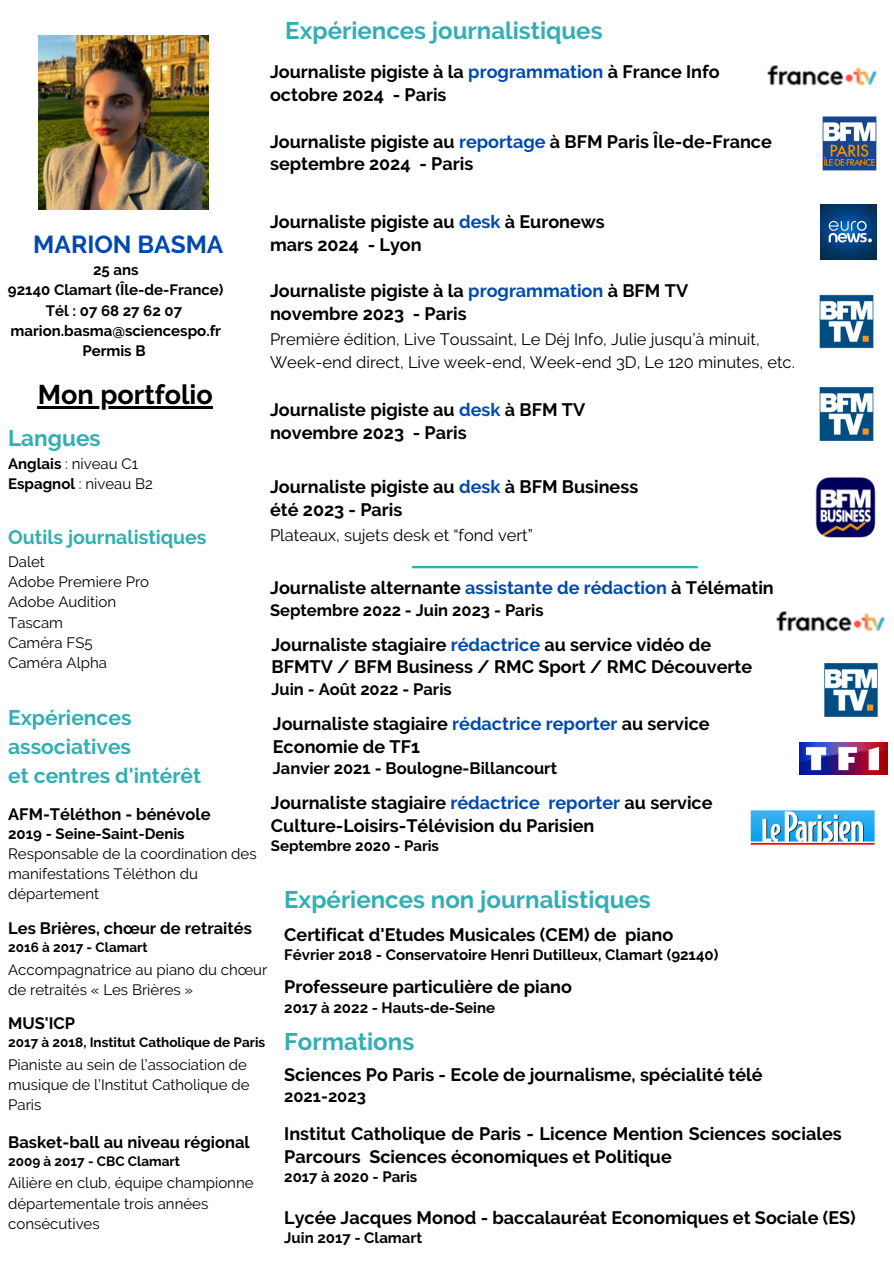
<style>
.page{position:relative;width:894px;height:1264px;background:#fff}
.page>*{position:absolute;margin:0;border:0;box-sizing:border-box;transform-origin:0 0}
.t1{font:700 27px "Raleway";color:#000}
.t2{font:700 24.45px "Raleway";color:#004aad}
.t3{font:700 24px "Raleway";color:#32afb2}
.t4{font:700 22.5px "Raleway";color:#32afb2}
.t5{font:700 21px/29.2px "Raleway";color:#32afb2}
.t6{font:700 19.5px "Raleway";color:#32afb2}
.t7{font:700 18px/22.5px "Raleway";color:#000}
.t8{font:700 16.5px "Raleway";color:#000}
.t9{font:16.5px "Raleway";color:#000}
.t10{font:15px/20.2px "Raleway";color:#000}
.t11{font:700 15px "Raleway";color:#000}
.t12{font:700 13.5px "Raleway";color:#000}
.s1{color:#004aad}
.s2{font-weight:700}
</style>
<div class="page">
<img style="left:39px;top:36px;width:169px;height:173px">
<img style="left:820px;top:204px;width:55px;height:55px">
<img style="left:824px;top:663px;width:54px;height:54px">
<img style="left:776px;top:611px;width:109px;height:21px">
<img style="left:799px;top:742px;width:87px;height:33px">
<hr style="left:38px;top:406px;width:175px;height:2px;background:#000">
<img style="left:819px;top:294px;width:55px;height:55px">
<img style="left:815px;top:477px;width:61px;height:60px">
<img style="left:750px;top:810px;width:125px;height:35px">
<img style="left:822px;top:117px;width:54px;height:54px">
<img style="left:819px;top:387px;width:55px;height:54px">
<img style="left:767px;top:65px;width:110px;height:21px">
<hr style="left:411px;top:566px;width:286px;height:2px;background:#32afb2">
<p class="t3" style="left:285px;top:16px;width:319px">Expériences journalistiques</p>
<p class="t7" style="left:270px;top:61px;width:451px">Journaliste pigiste à la <span class="s1">programmation</span> à France Info octobre 2024 - Paris</p>
<h6 class="t2" style="left:33px;top:230px;width:192px">MARION BASMA</h6>
<h3 class="t11" style="left:93px;top:261px;width:47px">25 ans</h3>
<p class="t11" style="left:8px;top:281px;width:217px">92140 Clamart (Île-de-France)</p>
<h6 class="t11" style="left:46px;top:301px;width:138px">Tél : 07 68 27 62 07</h6>
<p class="t11" style="left:10px;top:322px;width:212px">marion.basma@sciencespo.fr</p>
<h6 class="t11" style="left:82px;top:342px;width:65px">Permis B</h6>
<p class="t1" style="left:38px;top:379px;width:176px">Mon portfolio</p>
<h6 class="t4" style="left:8px;top:425px;width:94px">Langues</h6>
<h6 class="t10" style="left:8px;top:453px;width:131px"><span class="s2">Anglais</span> : niveau C1</h6>
<p class="t10" style="left:8px;top:473px;width:146px"><span class="s2">Espagnol</span> : niveau B2</p>
<p class="t6" style="left:8px;top:526px;width:200px">Outils journalistiques</p>
<p class="t10" style="left:8px;top:551px;width:142px">Dalet<br>Adobe Premiere Pro<br>Adobe Audition<br>Tascam<br>Caméra FS5<br>Caméra Alpha</p>
<h3 class="t5" style="left:8px;top:702px;width:194px">Expériences associatives<br>et centres d'intérêt</h3>
<h6 class="t7" style="left:270px;top:130px;width:503px">Journaliste pigiste au <span class="s1">reportage</span> à BFM Paris Île-de-France septembre 2024 - Paris</h6>
<h6 class="t7" style="left:270px;top:210px;width:336px">Journaliste pigiste au <span class="s1">desk</span> à Euronews mars 2024</h6>
<p class="t7" style="left:367px;top:233px;width:55px">- Lyon</p>
<h6 class="t7" style="left:270px;top:279px;width:419px">Journaliste pigiste à la <span class="s1">programmation</span> à BFM TV novembre 2023 - Paris</h6>
<p class="t9" style="left:270px;top:330px;width:491px">Première édition, Live Toussaint, Le Déj Info, Julie jusqu’à minuit,</p>
<p class="t9" style="left:270px;top:352px;width:526px">Week-end direct, Live week-end, Week-end 3D, Le 120 minutes, etc.</p>
<p class="t7" style="left:270px;top:399px;width:316px">Journaliste pigiste au <span class="s1">desk</span> à BFM TV novembre 2023 - Paris</p>
<p class="t7" style="left:270px;top:476px;width:369px">Journaliste pigiste au <span class="s1">desk</span> à BFM Business été 2023 - Paris</p>
<p class="t9" style="left:270px;top:526px;width:264px">Plateaux, sujets desk et “fond vert”</p>
<p class="t7" style="left:270px;top:577px;width:505px">Journaliste alternante <span class="s1">assistante de rédaction</span> à Télématin</p>
<p class="t8" style="left:270px;top:600px;width:275px">Septembre 2022 - Juin 2023 - Paris</p>
<p class="t7" style="left:271px;top:633px;width:482px">Journaliste stagiaire <span class="s1">rédactrice</span> au service vidéo de<br>BFMTV / BFM Business / RMC Sport / RMC Découverte</p>
<p class="t8" style="left:271px;top:679px;width:182px">Juin - Août 2022 - Paris</p>
<p class="t7" style="left:273px;top:712px;width:438px">Journaliste stagiaire <span class="s1">rédactrice reporter</span> au service<br>Economie de TF1</p>
<p class="t8" style="left:273px;top:758px;width:285px">Janvier 2021 - Boulogne-Billancourt</p>
<h6 class="t7" style="left:271px;top:791px;width:443px">Journaliste stagiaire <span class="s1">rédactrice reporter</span> au service<br>Culture-Loisirs-Télévision du Parisien</h6>
<h6 class="t11" style="left:271px;top:836px;width:170px">Septembre 2020 - Paris</h6>
<p class="t8" style="left:8px;top:804px;width:204px">AFM-Téléthon - bénévole</p>
<h3 class="t11" style="left:8px;top:824px;width:178px">2019 - Seine-Saint-Denis</h3>
<h6 class="t10" style="left:8px;top:843px;width:250px">Responsable de la coordination des manifestations Téléthon du département</h6>
<p class="t8" style="left:8px;top:918px;width:245px">Les Brières, chœur de retraités</p>
<p class="t12" style="left:8px;top:939px;width:141px">2016 à 2017 - Clamart</p>
<h6 class="t3" style="left:284px;top:885px;width:368px">Expériences non journalistiques</h6>
<p class="t7" style="left:284px;top:923px;width:390px">Certificat d'Etudes Musicales (CEM) de piano</p>
<h6 class="t11" style="left:284px;top:946px;width:435px">Février 2018 - Conservatoire Henri Dutilleux, Clamart (92140)</h6>
<p class="t7" style="left:284px;top:975px;width:289px">Professeure particulière de piano</p>
<h4 class="t11" style="left:284px;top:998px;width:212px">2017 à 2022 - Hauts-de-Seine</h4>
<p class="t10" style="left:8px;top:959px;width:261px">Accompagnatrice au piano du chœur de retraités « Les Brières »</p>
<p class="t8" style="left:8px;top:1013px;width:68px">MUS'ICP</p>
<p class="t12" style="left:8px;top:1033px;width:258px">2017 à 2018, Institut Catholique de Paris</p>
<p class="t10" style="left:8px;top:1054px;width:243px">Pianiste au sein de l’association de musique de l’Institut Catholique de<br>Paris</p>
<p class="t8" style="left:8px;top:1132px;width:243px">Basket-ball au niveau régional</p>
<p class="t12" style="left:8px;top:1152px;width:173px">2009 à 2017 - CBC Clamart</p>
<p class="t10" style="left:8px;top:1172px;width:247px">Ailière en club, équipe championne départementale trois années consécutives</p>
<p class="t3" style="left:284px;top:1027px;width:132px">Formations</p>
<p class="t7" style="left:284px;top:1063px;width:480px">Sciences Po Paris - Ecole de journalisme, spécialité télé</p>
<p class="t8" style="left:284px;top:1086px;width:83px">2021-2023</p>
<p class="t7" style="left:284px;top:1122px;width:559px">Institut Catholique de Paris - Licence Mention Sciences sociales<br>Parcours Sciences économiques et Politique</p>
<p class="t11" style="left:284px;top:1167px;width:135px">2017 à 2020 - Paris</p>
<h6 class="t7" style="left:284px;top:1205px;width:573px">Lycée Jacques Monod - baccalauréat Economiques et Sociale (ES)</h6>
<h6 class="t11" style="left:284px;top:1228px;width:139px">Juin 2017 - Clamart</h6>
</div>
